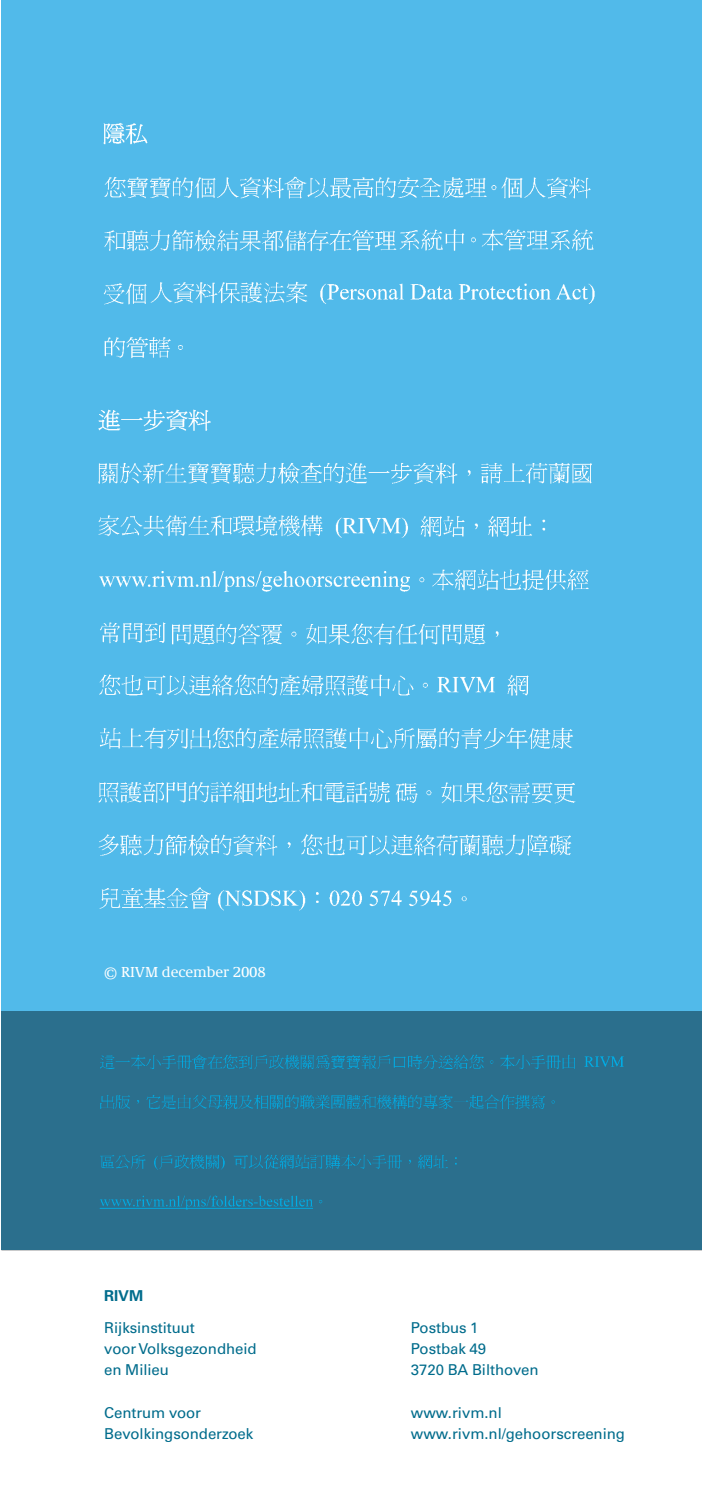
<style>
.page{position:relative;width:702px;height:1489px;background:#fff}
.page>*{position:absolute;margin:0;border:0;box-sizing:border-box;transform-origin:0 0}
.t1{font:15px/21.2px "Univers LT Std";letter-spacing:-.005em;color:#006c8c}
.t2{font:15px "RIVM Demos";letter-spacing:-.005em;color:#fff}
.t3{font:700 15px "Univers LT Std";color:#006c8c}
</style>
<div class="page">
<div style="left:1px;top:0;width:701px;height:1249px;background:#51baea"></div>
<div style="left:1px;top:1011px;width:701px;height:238px;background:#2b6f8d"></div>
<img style="left:87px;top:1054px;width:574px;height:197px">
<img style="left:103px;top:123px;width:492px;height:236px">
<img style="left:98px;top:409px;width:494px;height:502px">
<p class="t2" style="left:104px;top:966px;width:163px">© RIVM december 2008</p>
<p class="t3" style="left:104px;top:1286px;width:40px">RIVM</p>
<p class="t1" style="left:104px;top:1317px;width:154px">Rijksinstituut<br>voor Volksgezondheid en Milieu</p>
<p class="t1" style="left:104px;top:1402px;width:150px">Centrum voor<br>Bevolkingsonderzoek</p>
<p class="t1" style="left:411px;top:1317px;width:129px">Postbus 1<br>Postbak 49<br>3720 BA Bilthoven</p>
<p class="t1" style="left:411px;top:1402px;width:215px">www.rivm.nl www.rivm.nl/gehoorscreening</p>
</div>
